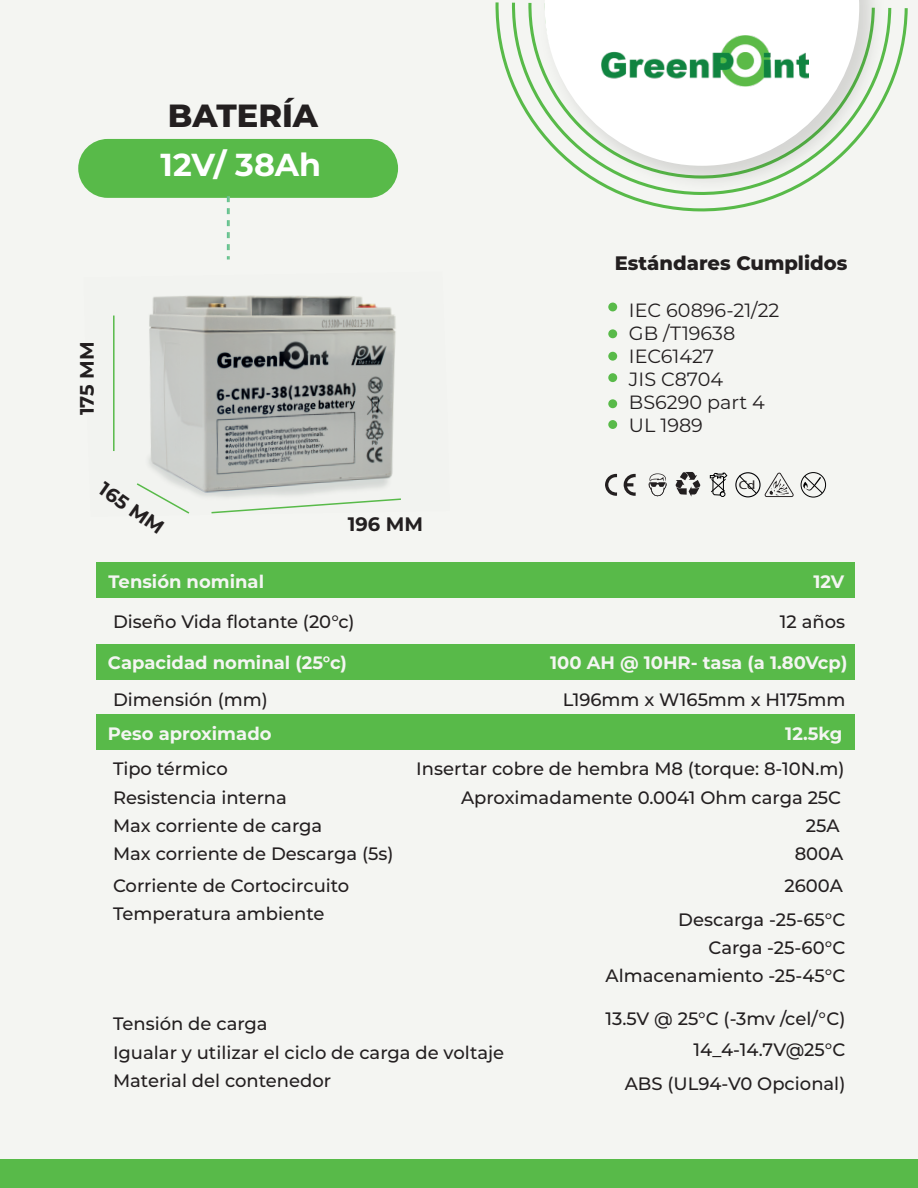
<style>
.page{position:relative;width:918px;height:1188px;background:#f4f5f2}
.page>*{position:absolute;margin:0;border:0;box-sizing:border-box;transform-origin:0 0}
.t1{font:800 32.1px "Montserrat";color:#231f20}
.t2{font:700 31.8px "Montserrat";color:#fff}
.t3{font:800 19.5px "Montserrat";color:#231f20}
.t4{font:700 19.5px "Montserrat";color:#231f20}
.t5{font:19.2px/23px "Montserrat";color:#231f20}
.t6{font:500 18px/28.2px "Montserrat";color:#231f20;text-align:right}
.t7{font:700 18px "Montserrat";color:#f4f5f2}
.t8{font:12.15px "Myriad Pro";color:#231f20;scale:1.21 1}
</style>
<div class="page">
<div style="left:0;top:1159px;width:918px;height:29px;background:#58ba49"></div>
<svg style="left:495px;top:2px;width:413px;height:210px"></svg>
<svg style="left:511px;top:3px;width:21px;height:193px"></svg>
<img style="left:532px;top:0;width:360px;height:200px">
<svg style="left:545px;top:0;width:314px;height:166px;fill:#fff"></svg>
<img style="left:601px;top:36px;width:207px;height:50px">
<div style="left:78px;top:139px;width:320px;height:59px;background:#58ba49;border-radius:29px"></div>
<svg style="left:227px;top:196px;width:3px;height:64px"></svg>
<div style="left:96px;top:562px;width:759px;height:36px;background:#58ba49"></div>
<div style="left:96px;top:714px;width:759px;height:36px;background:#58ba49"></div>
<div style="left:96px;top:644px;width:759px;height:35px;background:#58ba49"></div>
<div style="left:608px;top:303px;width:9px;height:8px;background:#58ba49;border-radius:50%"></div>
<div style="left:608px;top:329px;width:9px;height:9px;background:#58ba49;border-radius:50%"></div>
<div style="left:608px;top:352px;width:9px;height:9px;background:#58ba49;border-radius:50%"></div>
<div style="left:608px;top:373px;width:9px;height:9px;background:#58ba49;border-radius:50%"></div>
<div style="left:608px;top:399px;width:9px;height:9px;background:#58ba49;border-radius:50%"></div>
<div style="left:608px;top:420px;width:9px;height:9px;background:#58ba49;border-radius:50%"></div>
<img style="left:113px;top:295px;width:283px;height:203px">
<svg style="left:211px;top:498px;width:190px;height:16px"></svg>
<svg style="left:135px;top:482px;width:56px;height:32px"></svg>
<hr style="left:113px;top:316px;width:2px;height:135px;background:#58ba49">
<svg style="left:623px;top:474px;width:13px;height:22px"></svg>
<svg style="left:605px;top:474px;width:12px;height:22px"></svg>
<svg style="left:649px;top:473px;width:18px;height:24px"></svg>
<svg style="left:676px;top:472px;width:24px;height:24px"></svg>
<svg style="left:710px;top:472px;width:18px;height:25px"></svg>
<div style="left:735px;top:472px;width:26px;height:25px;border:1px solid #020206;border-radius:50%"></div>
<svg style="left:738px;top:475px;width:19px;height:19px"></svg>
<svg style="left:764px;top:472px;width:30px;height:25px"></svg>
<div style="left:801px;top:472px;width:25px;height:25px;border:1px solid #000001;border-radius:50%"></div>
<svg style="left:801px;top:475px;width:22px;height:19px"></svg>
<h1 class="t1" style="left:168px;top:92px;width:152px">BATERÍA</h1>
<h2 class="t2" style="left:161px;top:142px;width:162px">12V/ 38Ah</h2>
<p class="t4" style="left:73px;top:415px;width:75px;rotate:-90deg">175 MM</p>
<p class="t4" style="left:109px;top:475px;width:76px;rotate:35deg">165 MM</p>
<p class="t4" style="left:348px;top:510px;width:77px">196 MM</p>
<p class="t3" style="left:615px;top:249px;width:234px">Estándares Cumplidos</p>
<p class="t5" style="left:629px;top:298px;width:152px">IEC 60896-21/22<br>GB /T19638<br>IEC61427<br>JIS C8704<br>BS6290 part 4<br>UL 1989</p>
<p class="t8" style="left:739px;top:477px;width:15px">Cd</p>
<p class="t7" style="left:109px;top:569px;width:157px">Tensión nominal</p>
<p class="t7" style="left:813px;top:569px;width:32px">12V</p>
<p class="t6" style="left:113px;top:606px;width:243px">Diseño Vida flotante (20°c)</p>
<p class="t6" style="left:780px;top:606px;width:67px">12 años</p>
<p class="t7" style="left:108px;top:650px;width:240px">Capacidad nominal (25°c)</p>
<p class="t7" style="left:550px;top:650px;width:299px">100 AH @ 10HR- tasa (a 1.80Vcp)</p>
<p class="t6" style="left:113px;top:685px;width:156px">Dimensión (mm)</p>
<p class="t6" style="left:563px;top:685px;width:284px">L196mm x W165mm x H175mm</p>
<p class="t7" style="left:108px;top:721px;width:165px">Peso aproximado</p>
<p class="t7" style="left:785px;top:721px;width:59px">12.5kg</p>
<p class="t6" style="left:113px;top:754px;width:116px">Tipo térmico</p>
<p class="t6" style="left:416px;top:754px;width:430px">Insertar cobre de hembra M8 (torque: 8-10N.m)</p>
<p class="t6" style="left:113px;top:782px;width:175px">Resistencia interna</p>
<p class="t6" style="left:461px;top:782px;width:382px">Aproximadamente 0.0041 Ohm carga 25C</p>
<p class="t6" style="left:113px;top:811px;width:211px">Max corriente de carga</p>
<p class="t6" style="left:806px;top:811px;width:35px">25A</p>
<p class="t6" style="left:113px;top:839px;width:282px">Max corriente de Descarga (5s)</p>
<p class="t6" style="left:795px;top:839px;width:50px">800A</p>
<p class="t6" style="left:113px;top:871px;width:238px">Corriente de Cortocircuito</p>
<p class="t6" style="left:785px;top:871px;width:60px">2600A</p>
<p class="t6" style="left:113px;top:899px;width:213px">Temperatura ambiente</p>
<p class="t6" style="left:606px;top:904px;width:241px">Descarga -25-65°C<br>Carga -25-60°C<br>Almacenamiento -25-45°C</p>
<p class="t6" style="left:605px;top:1003px;width:241px;line-height:30.5px">13.5V @ 25°C (-3mv /cel/°C)<br>14_4-14.7V@25°C</p>
<p class="t6" style="left:625px;top:1068px;width:222px">ABS (UL94-V0 Opcional)</p>
<p class="t6" style="left:113px;top:1009px;width:393px;text-align:left">Tensión de carga<br>Igualar y utilizar el ciclo de carga de voltaje<br>Material del contenedor</p>
</div>
